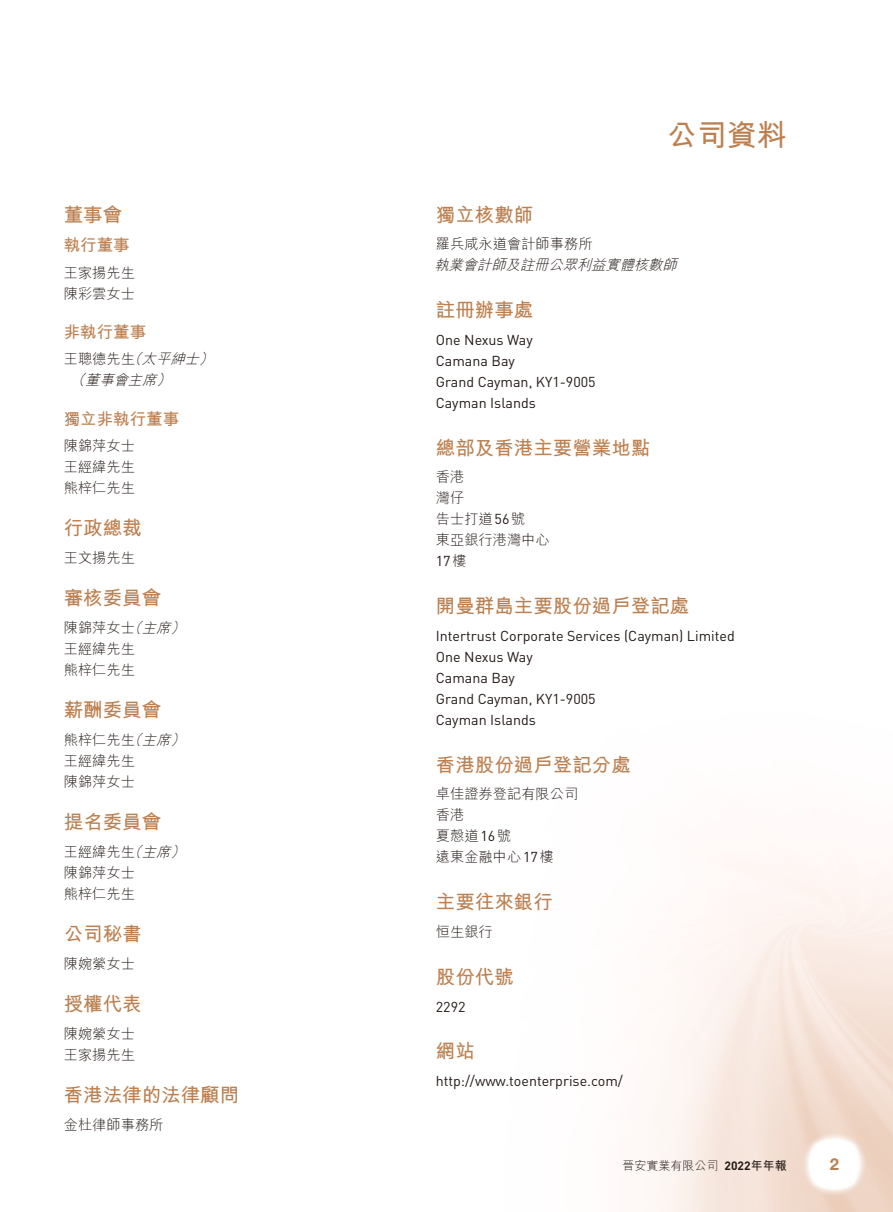
<style>
.page{position:relative;width:893px;height:1212px;background:#fff}
.page>*{position:absolute;margin:0;border:0;box-sizing:border-box;transform-origin:0 0}
.t1{font:700 30px "M Hei HK";color:#bc8050}
.t2{font:700 19.5px "M Hei HK";color:#bc8050}
.t3{font:700 16.5px "M Hei HK";color:#bc8050}
.t4{font:700 16.5px "Helvetica Neue LT Std";color:#bc8050}
.t5{font:14.25px/21px "DINOT";color:#231916}
.t6{font:300 14.25px/21px "M Hei HK";color:#231916}
.t7{font:italic 300 14.25px "M Hei HK";color:#231916}
.t8{font:300 12px "M Hei HK";color:#231916}
.t9{font:700 12px "DINOT";color:#231916}
.s1{font-family:"DINOT";font-weight:400}
.s2{font-family:"M Hei HK";font-weight:300}
.s3{font-family:"M Hei HK"}
</style>
<div class="page">
<svg style="left:801px;top:1131px;width:66px;height:66px"></svg>
<div style="left:801px;top:1131px;width:66px;height:66px;border:1px solid #fff;border-radius:50%"></div>
<h2 class="t2" style="left:64px;top:200px;width:60px">董事會</h2>
<p class="t3" style="left:64px;top:233px;width:67px">執行董事</p>
<p class="t6" style="left:64px;top:262px;width:73px">王家揚先生陳彩雲女士</p>
<p class="t3" style="left:64px;top:320px;width:84px">非執行董事</p>
<p class="t7" style="left:128px;top:352px;width:20px">（</p>
<p class="t7" style="left:199px;top:352px;width:20px">(</p>
<p class="t6" style="left:64px;top:348px;width:73px">王聰德先生</p>
<p class="t7" style="left:142px;top:352px;width:62px">太平紳士</p>
<p class="t7" style="left:71px;top:373px;width:20px">（</p>
<p class="t3" style="left:64px;top:407px;width:117px">獨立非執行董事</p>
<p class="t6" style="left:64px;top:435px;width:73px;text-align:justify">陳錦萍女士王經緯先生熊梓仁先生</p>
<h2 class="t2" style="left:64px;top:514px;width:79px">行政總裁</h2>
<p class="t6" style="left:64px;top:547px;width:73px">王文揚先生</p>
<h2 class="t2" style="left:64px;top:584px;width:99px">審核委員會</h2>
<p class="t7" style="left:170px;top:621px;width:20px">(</p>
<p class="t7" style="left:156px;top:373px;width:20px">(</p>
<p class="t7" style="left:85px;top:373px;width:77px">董事會主席</p>
<p class="t6" style="left:64px;top:617px;width:73px;text-align:justify">陳錦萍女士王經緯先生熊梓仁先生</p>
<h2 class="t2" style="left:64px;top:696px;width:99px">薪酬委員會</h2>
<p class="t7" style="left:128px;top:621px;width:20px">（</p>
<p class="t7" style="left:142px;top:621px;width:34px">主席</p>
<p class="t7" style="left:128px;top:733px;width:20px">（</p>
<p class="t7" style="left:170px;top:733px;width:20px">(</p>
<p class="t6" style="left:64px;top:729px;width:73px;text-align:justify">熊梓仁先生王經緯先生陳錦萍女士</p>
<h2 class="t2" style="left:64px;top:808px;width:99px">提名委員會</h2>
<p class="t7" style="left:142px;top:733px;width:34px">主席</p>
<p class="t7" style="left:128px;top:845px;width:20px">（</p>
<p class="t7" style="left:170px;top:845px;width:20px">(</p>
<p class="t6" style="left:64px;top:841px;width:73px;text-align:justify">王經緯先生陳錦萍女士熊梓仁先生</p>
<h2 class="t2" style="left:64px;top:920px;width:79px">公司秘書</h2>
<p class="t6" style="left:64px;top:953px;width:73px">陳婉縈女士</p>
<h2 class="t2" style="left:64px;top:990px;width:79px">授權代表</h2>
<p class="t6" style="left:64px;top:1023px;width:73px">陳婉縈女士王家揚先生</p>
<h2 class="t2" style="left:64px;top:1081px;width:177px">香港法律的法律顧問</h2>
<p class="t6" style="left:64px;top:1114px;width:101px">金杜律師事務所</p>
<p class="t7" style="left:142px;top:845px;width:34px">主席</p>
<h1 class="t1" style="left:667px;top:113px;width:121px">公司資料</h1>
<h2 class="t2" style="left:436px;top:200px;width:99px">獨立核數師</h2>
<p class="t6" style="left:436px;top:233px;width:158px">羅兵咸永道會計師事務所</p>
<p class="t7" style="left:434px;top:258px;width:248px">執業會計師及註冊公眾利益實體核數師</p>
<h2 class="t2" style="left:436px;top:296px;width:99px">註冊辦事處</h2>
<p class="t5" style="left:436px;top:328px;width:161px">One Nexus Way<br>Camana Bay<br>Grand Cayman, KY1-9005<br>Cayman Islands</p>
<h2 class="t2" style="left:436px;top:433px;width:216px">總部及香港主要營業地點</h2>
<p class="t6" style="left:436px;top:466px;width:115px">香港<br>灣仔<br>告士打道<span class="s1">56</span>號<br>東亞銀行港灣中心</p>
<p class="t5" style="left:436px;top:549px;width:32px">17<span class="s2">樓</span></p>
<h2 class="t2" style="left:436px;top:592px;width:255px">開曼群島主要股份過戶登記處</h2>
<p class="t5" style="left:436px;top:624px;width:300px">Intertrust Corporate Services (Cayman) Limited<br>One Nexus Way<br>Camana Bay<br>Grand Cayman, KY1-9005<br>Cayman Islands</p>
<h2 class="t2" style="left:436px;top:750px;width:196px">香港股份過戶登記分處</h2>
<p class="t6" style="left:436px;top:783px;width:144px">卓佳證券登記有限公司香港<br>夏慤道<span class="s1">16</span>號<br>遠東金融中心<span class="s1">17</span>樓</p>
<h2 class="t2" style="left:436px;top:888px;width:118px">主要往來銀行</h2>
<p class="t6" style="left:436px;top:921px;width:58px">恒生銀行</p>
<h2 class="t2" style="left:436px;top:962px;width:79px">股份代號</h2>
<p class="t5" style="left:436px;top:994px;width:31px">2292</p>
<h2 class="t2" style="left:436px;top:1037px;width:40px">網站</h2>
<p class="t5" style="left:436px;top:1069px;width:189px">http://www.toenterprise.com/</p>
<p class="t8" style="left:623px;top:1159px;width:97px">晉安實業有限公司</p>
<p class="t4" style="left:830px;top:1154px;width:11px">2</p>
<p class="t9" style="left:725px;top:1156px;width:64px">2022<span class="s3">年年報</span></p>
</div>
